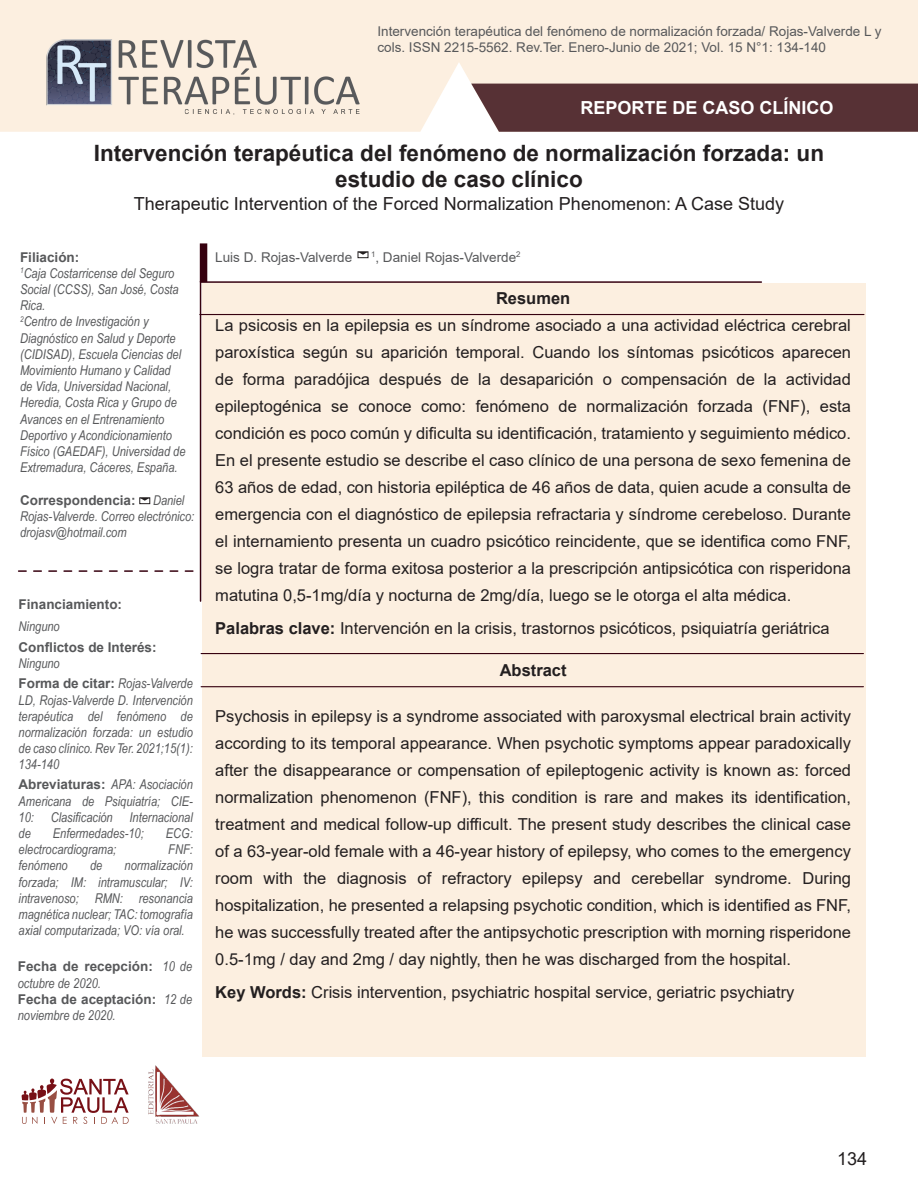
<style>
.page{position:relative;width:918px;height:1188px;background:#fff}
.page>*{position:absolute;margin:0;border:0;box-sizing:border-box;transform-origin:0 0}
.Título_del_artículo{font:700 22.5px/25.8px "Arial";color:#231f20;text-align:center}
.Título_en_inglés_del{font:18px "Arial";color:#231f20}
.t1{font:700 18px "Arial";color:#fff}
.Párrafo_con_sangría{font:16.5px/27px "Arial";color:#231f20;text-align:justify}
.Párrafo_con_sangría-2{font:700 16.5px "Arial";color:#231f20}
.Filiaciones{font:italic 13.5px/16.2px "Arial Narrow";color:#57585a}
.Título_corto{font:13.5px/16.2px "Arial";color:#57585a}
.Filiaciones-2{font:700 13.5px "Arial";color:#57585a}
.s1{font-family:"Arial";font-weight:700;font-style:normal}
.s2{font-weight:700}
</style>
<div class="page">
<img style="left:148px;top:1065px;width:52px;height:59px">
<div style="left:0;top:0;width:918px;height:132px;background:#fcefe0"></div>
<svg style="left:22px;top:1079px;width:107px;height:45px"></svg>
<img style="left:29px;top:20px;width:348px;height:112px">
<div style="left:202px;top:283px;width:663px;height:774px;background:#fcefe0"></div>
<hr style="left:200px;top:281px;width:1px;height:320px;background:#36010f">
<div style="left:200px;top:243px;width:7px;height:39px;background:#36010f"></div>
<hr style="left:201px;top:281px;width:560px;height:2px;background:#36010f">
<div style="left:358px;top:251px;width:10px;height:7px;border:1px solid #231f20"></div>
<svg style="left:358px;top:252px;width:10px;height:3px"></svg>
<hr style="left:200px;top:314px;width:664px;height:1px;background:#36010f">
<div style="left:471px;top:84px;width:447px;height:48px;background:#573135"></div>
<svg style="left:19px;top:570px;width:174px;height:2px"></svg>
<div style="left:139px;top:497px;width:11px;height:7px;border:1px solid #231f20"></div>
<svg style="left:140px;top:498px;width:10px;height:3px"></svg>
<hr style="left:201px;top:653px;width:662px;height:1px;background:#36010f">
<hr style="left:201px;top:686px;width:662px;height:1px;background:#36010f">
<p class="Título_corto" style="left:377px;top:23px;width:506px">Intervención terapéutica del fenómeno de normalización forzada/ Rojas-Valverde L y cols. ISSN 2215-5562. Rev.Ter. Enero-Junio de 2021; Vol. 15 N°1: 134-140</p>
<p class="t1" style="left:580px;top:95px;width:255px">REPORTE DE CASO CLÍNICO</p>
<p class="Título_del_artículo" style="left:94px;top:140px;width:732px">Intervención terapéutica del fenómeno de normalización forzada: un estudio de caso clínico</p>
<p class="Título_en_inglés_del" style="left:134px;top:191px;width:652px">Therapeutic Intervention of the Forced Normalization Phenomenon: A Case Study</p>
<p class="Filiaciones-2" style="left:20px;top:247px;width:61px">Filiación:</p>
<p class="Filiaciones" style="left:20px;top:265px;width:160px"><sup>1</sup>Caja Costarricense del Seguro<br>Social (CCSS), San José, Costa<br>Rica.</p>
<p class="Filiaciones" style="left:20px;top:313px;width:167px"><sup>2</sup>Centro de Investigación y<br>Diagnóstico en Salud y Deporte (CIDISAD), Escuela Ciencias del<br>Movimiento Humano y Calidad de Vida, Universidad Nacional,<br>Heredia, Costa Rica y Grupo de<br>Avances en el Entrenamiento<br>Deportivo y Acondicionamiento<br>Físico (GAEDAF), Universidad de<br>Extremadura, Cáceres, España.</p>
<p class="Filiaciones-2" style="left:20px;top:490px;width:117px">Correspondencia:</p>
<p class="Filiaciones" style="left:20px;top:491px;width:176px;text-indent:133px">Daniel<br>Rojas-Valverde. Correo electrónico: drojasv@hotmail.com</p>
<p class="Filiaciones-2" style="left:19px;top:595px;width:105px">Financiamiento:</p>
<p class="Filiaciones" style="left:19px;top:617px;width:43px">Ninguno</p>
<p class="Filiaciones-2" style="left:19px;top:638px;width:140px">Conflictos de Interés:</p>
<p class="Filiaciones" style="left:19px;top:655px;width:43px">Ninguno</p>
<p class="Filiaciones" style="left:19px;top:675px;width:176px;text-align:justify"><span class="s1">Forma de citar:</span> Rojas-Valverde LD, Rojas-Valverde D. Intervención terapéutica del fenómeno de normalización forzada: un estudio de caso clínico. Rev Ter. 2021;15(1):<br>134-140</p>
<p class="Filiaciones" style="left:19px;top:776px;width:176px;text-align:justify"><span class="s1">Abreviaturas:</span> APA: Asociación Americana de Psiquiatría; CIE-10: Clasificación Internacional de</p>
<p class="Filiaciones" style="left:53px;top:825px;width:93px">Enfermedades-10;</p>
<p class="Filiaciones" style="left:166px;top:825px;width:29px">ECG:</p>
<p class="Filiaciones" style="left:19px;top:841px;width:99px">electrocardiograma;</p>
<p class="Filiaciones" style="left:168px;top:841px;width:26px">FNF:</p>
<p class="Filiaciones" style="left:19px;top:857px;width:51px">fenómeno</p>
<p class="Filiaciones" style="left:90px;top:857px;width:14px">de</p>
<p class="Filiaciones" style="left:19px;top:857px;width:176px;text-align:justify;text-indent:106px">normalización forzada; IM: intramuscular; IV: intravenoso; RMN: resonancia magnética nuclear; TAC: tomografía axial computarizada; VO: vía oral.</p>
<p class="Filiaciones" style="left:18px;top:958px;width:176px"><span class="s1">Fecha de recepción:</span> 10 de octubre de 2020.</p>
<p class="Filiaciones" style="left:18px;top:991px;width:176px"><span class="s1">Fecha de aceptación:</span> 12 de noviembre de 2020.</p>
<p class="Título_corto" style="left:215px;top:249px;width:139px">Luis D. Rojas-Valverde</p>
<p class="Título_corto" style="left:371px;top:249px;width:151px"><sup>1</sup>, Daniel Rojas-Valverde<sup>2</sup></p>
<p class="Párrafo_con_sangría-2" style="left:496px;top:286px;width:76px">Resumen</p>
<p class="Párrafo_con_sangría" style="left:215px;top:311px;width:637px">La psicosis en la epilepsia es un síndrome asociado a una actividad eléctrica cerebral paroxística según su aparición temporal. Cuando los síntomas psicóticos aparecen de forma paradójica después de la desaparición o compensación de la actividad epileptogénica se conoce como: fenómeno de normalización forzada (FNF), esta condición es poco común y dificulta su identificación, tratamiento y seguimiento médico.<br>En el presente estudio se describe el caso clínico de una persona de sexo femenina de 63 años de edad, con historia epiléptica de 46 años de data, quien acude a consulta de emergencia con el diagnóstico de epilepsia refractaria y síndrome cerebeloso. Durante el internamiento presenta un cuadro psicótico reincidente, que se identifica como FNF, se logra tratar de forma exitosa posterior a la prescripción antipsicótica con risperidona matutina 0,5-1mg/día y nocturna de 2mg/día, luego se le otorga el alta médica.</p>
<p class="Párrafo_con_sangría" style="left:215px;top:614px;width:616px"><span class="s2">Palabras clave:</span> Intervención en la crisis, trastornos psicóticos, psiquiatría geriátrica</p>
<p class="Párrafo_con_sangría-2" style="left:500px;top:658px;width:68px">Abstract</p>
<p class="Párrafo_con_sangría" style="left:215px;top:702px;width:637px">Psychosis in epilepsy is a syndrome associated with paroxysmal electrical brain activity according to its temporal appearance. When psychotic symptoms appear paradoxically after the disappearance or compensation of epileptogenic activity is known as: forced normalization phenomenon (FNF), this condition is rare and makes its identification, treatment and medical follow-up difficult. The present study describes the clinical case of a 63-year-old female with a 46-year history of epilepsy, who comes to the emergency room with the diagnosis of refractory epilepsy and cerebellar syndrome. During hospitalization, he presented a relapsing psychotic condition, which is identified as FNF, he was successfully treated after the antipsychotic prescription with morning risperidone 0.5-1mg / day and 2mg / day nightly, then he was discharged from the hospital.</p>
<p class="Párrafo_con_sangría" style="left:215px;top:978px;width:581px"><span class="s2">Key Words:</span> Crisis intervention, psychiatric hospital service, geriatric psychiatry</p>
<p class="Título_en_inglés_del" style="left:837px;top:1147px;width:32px">134</p>
</div>
